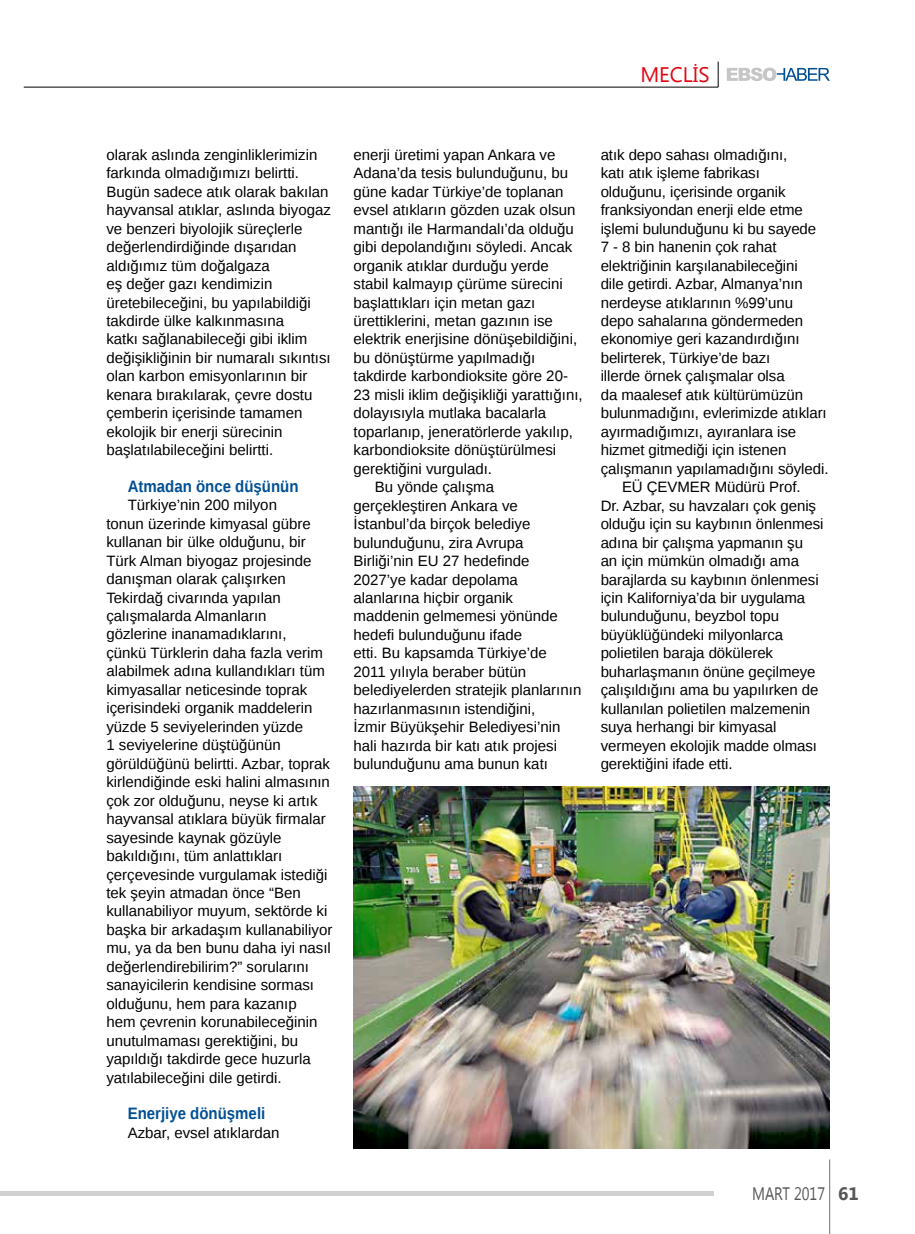
<style>
.page{position:relative;width:915px;height:1234px;background:#fff}
.page>*{position:absolute;margin:0;border:0;box-sizing:border-box;transform-origin:0 0}
.t1{font:21px "Segoe UI";color:#e30613}
.t2{font:18px "Segoe UI";color:#575756;scale:.8 1}
.t3{font:700 16.5px "Liberation Sans";color:#005094;scale:.91 1}
.t4{font:15px/18.5px "Liberation Sans";color:#000}
.s1{font-weight:700}
</style>
<div class="page">
<hr style="left:829px;top:1159px;width:1px;height:74px;background:#706f6f">
<hr style="left:0;top:1191px;width:713px;height:3px;background:#d0d0d0">
<svg style="left:726px;top:68px;width:103px;height:13px"></svg>
<hr style="left:24px;top:87px;width:694px;height:1px;background:#000">
<svg style="left:717px;top:62px;width:1px;height:25px"></svg>
<img style="left:353px;top:786px;width:476px;height:362px">
<h1 class="t1" style="left:640px;top:59px;width:71px">MECLİS</h1>
<p class="t4" style="left:106px;top:146px;width:226px">olarak aslında zenginliklerimizin farkında olmadığımızı belirtti.<br>Bugün sadece atık olarak bakılan hayvansal atıklar, aslında biyogaz ve benzeri biyolojik süreçlerle değerlendirdiğinde dışarıdan aldığımız tüm doğalgaza<br>eş değer gazı kendimizin üretebileceğini, bu yapılabildiği takdirde ülke kalkınmasına<br>katkı sağlanabileceği gibi iklim değişikliğinin bir numaralı sıkıntısı olan karbon emisyonlarının bir kenara bırakılarak, çevre dostu çemberin içerisinde tamamen ekolojik bir enerji sürecinin başlatılabileceğini belirtti.</p>
<p class="t3" style="left:128px;top:474px;width:189px">Atmadan önce düşünün</p>
<p class="t4" style="left:106px;top:496px;width:227px;text-indent:21px">Türkiye’nin 200 milyon<br>tonun üzerinde kimyasal gübre kullanan bir ülke olduğunu, bir<br>Türk Alman biyogaz projesinde danışman olarak çalışırken<br>Tekirdağ civarında yapılan çalışmalarda Almanların<br>gözlerine inanamadıklarını,<br>çünkü Türklerin daha fazla verim alabilmek adına kullandıkları tüm kimyasallar neticesinde toprak içerisindeki organik maddelerin yüzde 5 seviyelerinden yüzde<br>1 seviyelerine düştüğünün görüldüğünü belirtti. Azbar, toprak kirlendiğinde eski halini almasının çok zor olduğunu, neyse ki artık hayvansal atıklara büyük firmalar sayesinde kaynak gözüyle bakıldığını, tüm anlattıkları çerçevesinde vurgulamak istediği tek şeyin atmadan önce “Ben kullanabiliyor muyum, sektörde ki başka bir arkadaşım kullanabiliyor mu, ya da ben bunu daha iyi nasıl değerlendirebilirim?” sorularını sanayicilerin kendisine sorması olduğunu, hem para kazanıp<br>hem çevrenin korunabileceğinin unutulmaması gerektiğini, bu yapıldığı takdirde gece huzurla yatılabileceğini dile getirdi.</p>
<p class="t3" style="left:128px;top:1101px;width:153px">Enerjiye dönüşmeli</p>
<p class="t4" style="left:128px;top:1123px;width:153px">Azbar, evsel atıklardan</p>
<p class="t4" style="left:353px;top:146px;width:203px">enerji üretimi yapan Ankara ve</p>
<p class="t4" style="left:353px;top:164px;width:216px">Adana’da tesis bulunduğunu, bu</p>
<p class="t4" style="left:353px;top:183px;width:211px">güne kadar Türkiye’de toplanan</p>
<p class="t4" style="left:353px;top:201px;width:223px">evsel atıkların gözden uzak olsun</p>
<p class="t4" style="left:353px;top:220px;width:222px">mantığı ile Harmandalı’da olduğu</p>
<p class="t4" style="left:353px;top:238px;width:220px">gibi depolandığını söyledi. Ancak</p>
<p class="t4" style="left:353px;top:257px;width:197px">organik atıklar durduğu yerde</p>
<p class="t4" style="left:353px;top:275px;width:211px">stabil kalmayıp çürüme sürecini</p>
<p class="t4" style="left:353px;top:294px;width:183px">başlattıkları için metan gazı</p>
<p class="t4" style="left:353px;top:312px;width:201px">ürettiklerini, metan gazının ise</p>
<p class="t4" style="left:353px;top:330px;width:225px">elektrik enerjisine dönüşebildiğini,</p>
<p class="t4" style="left:353px;top:349px;width:183px">bu dönüştürme yapılmadığı</p>
<p class="t4" style="left:353px;top:367px;width:216px">takdirde karbondioksite göre 20-</p>
<p class="t4" style="left:353px;top:386px;width:230px">23 misli iklim değişikliği yarattığını,</p>
<p class="t4" style="left:353px;top:404px;width:194px">dolayısıyla mutlaka bacalarla</p>
<p class="t4" style="left:353px;top:423px;width:221px">toparlanıp, jeneratörlerde yakılıp,</p>
<p class="t4" style="left:353px;top:441px;width:204px">karbondioksite dönüştürülmesi</p>
<p class="t4" style="left:353px;top:460px;width:140px">gerektiğini vurguladı.</p>
<p class="t4" style="left:374px;top:478px;width:121px">Bu yönde çalışma</p>
<p class="t4" style="left:353px;top:497px;width:166px">gerçekleştiren Ankara ve</p>
<p class="t4" style="left:353px;top:515px;width:178px">İstanbul’da birçok belediye</p>
<p class="t4" style="left:353px;top:533px;width:171px">bulunduğunu, zira Avrupa</p>
<p class="t4" style="left:353px;top:552px;width:177px">Birliği’nin EU 27 hedefinde</p>
<p class="t4" style="left:353px;top:570px;width:166px">2027’ye kadar depolama</p>
<p class="t4" style="left:353px;top:589px;width:161px">alanlarına hiçbir organik</p>
<p class="t4" style="left:353px;top:607px;width:206px">maddenin gelmemesi yönünde</p>
<p class="t4" style="left:353px;top:626px;width:170px">hedefi bulunduğunu ifade</p>
<p class="t4" style="left:353px;top:644px;width:195px">etti. Bu kapsamda Türkiye’de</p>
<p class="t4" style="left:353px;top:663px;width:174px">2011 yılıyla beraber bütün</p>
<p class="t4" style="left:353px;top:681px;width:229px">belediyelerden stratejik planlarının</p>
<p class="t4" style="left:353px;top:699px;width:183px">hazırlanmasının istendiğini,</p>
<p class="t4" style="left:353px;top:718px;width:208px">İzmir Büyükşehir Belediyesi’nin</p>
<p class="t4" style="left:353px;top:736px;width:205px">hali hazırda bir katı atık projesi</p>
<p class="t4" style="left:353px;top:755px;width:196px">bulunduğunu ama bunun katı</p>
<p class="t4" style="left:600px;top:146px;width:188px">atık depo sahası olmadığını,</p>
<p class="t4" style="left:600px;top:164px;width:161px">katı atık işleme fabrikası</p>
<p class="t4" style="left:600px;top:183px;width:186px">olduğunu, içerisinde organik</p>
<p class="t4" style="left:600px;top:201px;width:204px">franksiyondan enerji elde etme</p>
<p class="t4" style="left:600px;top:220px;width:217px">işlemi bulunduğunu ki bu sayede</p>
<p class="t4" style="left:600px;top:238px;width:177px">7 - 8 bin hanenin çok rahat</p>
<p class="t4" style="left:600px;top:257px;width:198px">elektriğinin karşılanabileceğini</p>
<p class="t4" style="left:600px;top:275px;width:203px">dile getirdi. Azbar, Almanya’nın</p>
<p class="t4" style="left:600px;top:294px;width:194px">nerdeyse atıklarının %99’unu</p>
<p class="t4" style="left:600px;top:312px;width:204px">depo sahalarına göndermeden</p>
<p class="t4" style="left:600px;top:330px;width:200px">ekonomiye geri kazandırdığını</p>
<p class="t4" style="left:600px;top:349px;width:171px">belirterek, Türkiye’de bazı</p>
<p class="t4" style="left:600px;top:367px;width:185px">illerde örnek çalışmalar olsa</p>
<p class="t4" style="left:600px;top:386px;width:204px">da maalesef atık kültürümüzün</p>
<p class="t4" style="left:600px;top:404px;width:227px">bulunmadığını, evlerimizde atıkları</p>
<p class="t4" style="left:600px;top:423px;width:197px">ayırmadığımızı, ayıranlara ise</p>
<p class="t4" style="left:600px;top:441px;width:187px">hizmet gitmediği için istenen</p>
<p class="t4" style="left:600px;top:460px;width:229px">çalışmanın yapılamadığını söyledi.</p>
<p class="t4" style="left:621px;top:478px;width:180px">EÜ ÇEVMER Müdürü Prof.</p>
<p class="t4" style="left:600px;top:497px;width:217px">Dr. Azbar, su havzaları çok geniş</p>
<p class="t4" style="left:600px;top:515px;width:224px">olduğu için su kaybının önlenmesi</p>
<p class="t4" style="left:600px;top:533px;width:204px">adına bir çalışma yapmanın şu</p>
<p class="t4" style="left:600px;top:552px;width:200px">an için mümkün olmadığı ama</p>
<p class="t4" style="left:600px;top:570px;width:219px">barajlarda su kaybının önlenmesi</p>
<p class="t4" style="left:600px;top:589px;width:206px">için Kaliforniya’da bir uygulama</p>
<p class="t4" style="left:600px;top:607px;width:180px">bulunduğunu, beyzbol topu</p>
<p class="t4" style="left:600px;top:626px;width:184px">büyüklüğündeki milyonlarca</p>
<p class="t4" style="left:600px;top:644px;width:174px">polietilen baraja dökülerek</p>
<p class="t4" style="left:600px;top:663px;width:216px">buharlaşmanın önüne geçilmeye</p>
<p class="t4" style="left:600px;top:681px;width:219px">çalışıldığını ama bu yapılırken de</p>
<p class="t4" style="left:600px;top:699px;width:211px">kullanılan polietilen malzemenin</p>
<p class="t4" style="left:600px;top:718px;width:177px">suya herhangi bir kimyasal</p>
<p class="t4" style="left:600px;top:736px;width:218px">vermeyen ekolojik madde olması</p>
<p class="t4" style="left:600px;top:755px;width:133px">gerektiğini ifade etti.</p>
<p class="t2" style="left:751px;top:1180px;width:135px">MART 2017 <span class="s1">61</span></p>
</div>
